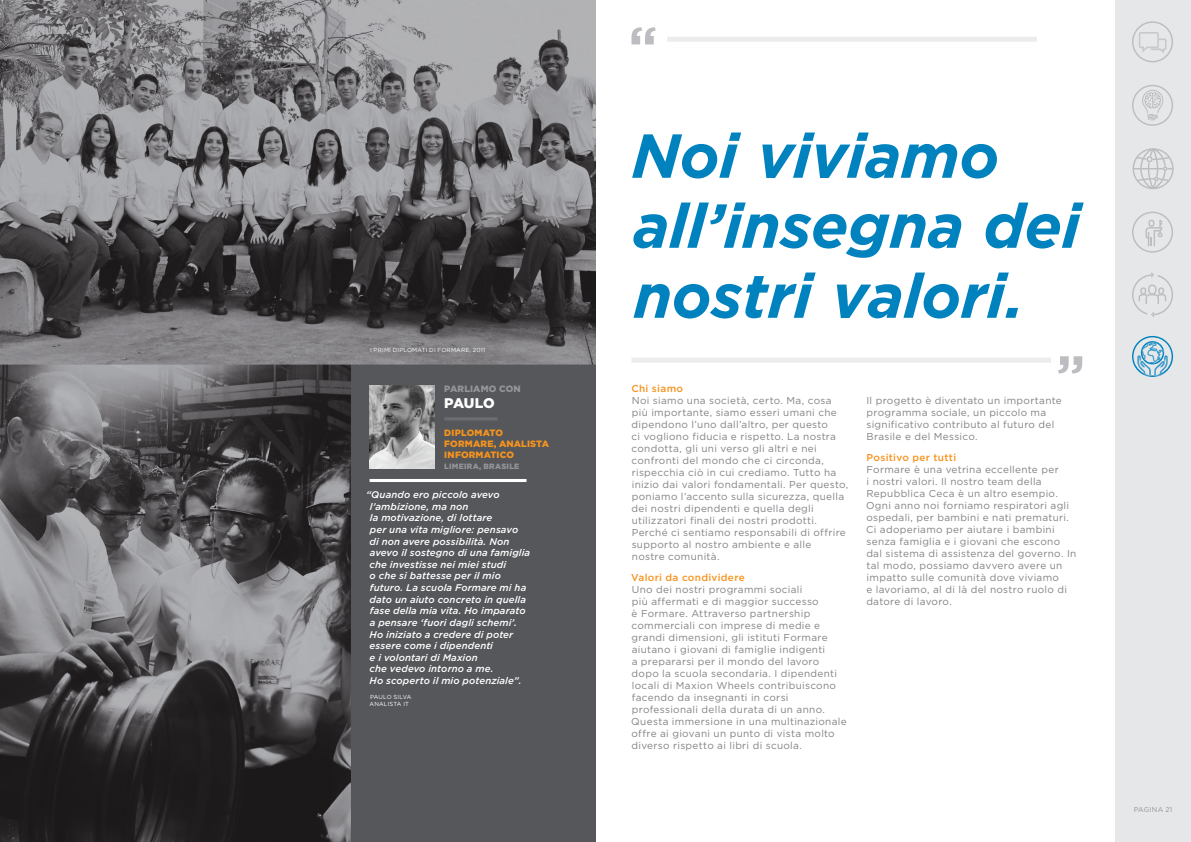
<style>
.page{position:relative;width:1191px;height:842px;background:#fff}
.page>*{position:absolute;margin:0;border:0;box-sizing:border-box;transform-origin:0 0}
.t1{font:italic 700 62px/70px "Gotham";letter-spacing:-.01em;color:#0082bf}
.t2{font:900 14px "Gotham";letter-spacing:-.02em;color:#fff}
.t3{font:10px/12px "Gotham";letter-spacing:.03em;color:#808285}
.t4{font:500 10px "Gotham";letter-spacing:.03em;color:#f7931d}
.t5{font:italic 500 9.7px/11.6px "Gotham";letter-spacing:.01em;color:#fff}
.t6{font:900 9.2px/11px "Gotham";letter-spacing:.015em;color:#f7931d}
.t7{font:900 9.2px "Gotham";letter-spacing:.015em;color:#939598}
.t8{font:900 7.6px "Gotham";letter-spacing:.03em;color:#939598}
.t9{font:7px "Gotham";letter-spacing:.04em;color:#939598}
.t10{font:5.8px/7px "Gotham";letter-spacing:.03em;color:#fff}
</style>
<div class="page">
<img style="left:0;top:0;width:595px;height:842px">
<div style="left:1115px;top:0;width:76px;height:842px;background:#e6e7e9"></div>
<svg style="left:631px;top:27px;width:24px;height:17px"></svg>
<svg style="left:1058px;top:356px;width:24px;height:17px"></svg>
<div style="left:631px;top:358px;width:420px;height:5px;background:#ececee"></div>
<div style="left:667px;top:37px;width:369px;height:5px;background:#ececee"></div>
<svg style="left:1132px;top:21px;width:41px;height:41px"></svg>
<svg style="left:1132px;top:85px;width:41px;height:41px"></svg>
<svg style="left:1132px;top:148px;width:41px;height:41px"></svg>
<svg style="left:1132px;top:212px;width:41px;height:41px"></svg>
<svg style="left:1132px;top:272px;width:41px;height:45px"></svg>
<svg style="left:1132px;top:336px;width:41px;height:41px"></svg>
<img style="left:369px;top:385px;width:65px;height:84px">
<hr style="left:444px;top:417px;width:53px;height:3px;background:#6c6d70">
<hr style="left:369px;top:479px;width:157px;height:3px;background:#fff">
<p class="t10" style="left:370px;top:346px;width:116px">I PRIMI DIPLOMATI DI FORMARE, 2011</p>
<p class="t7" style="left:444px;top:382px;width:78px">PARLIAMO CON</p>
<h2 class="t2" style="left:444px;top:393px;width:52px">PAULO</h2>
<p class="t6" style="left:444px;top:427px;width:106px">DIPLOMATO<br>FORMARE, ANALISTA<br>INFORMATICO</p>
<p class="t8" style="left:444px;top:461px;width:76px">LIMEIRA, BRASILE</p>
<p class="t5" style="left:369px;top:489px;width:162px;text-indent:-4px">“Quando ero piccolo avevo l’ambizione, ma non<br>la motivazione, di lottare<br>per una vita migliore: pensavo<br>di non avere possibilità. Non avevo il sostegno di una famiglia che investisse nei miei studi<br>o che si battesse per il mio futuro. La scuola Formare mi ha dato un aiuto concreto in quella fase della mia vita. Ho imparato a pensare ‘fuori dagli schemi’.<br>Ho iniziato a credere di poter essere come i dipendenti<br>e i volontari di Maxion<br>che vedevo intorno a me.<br>Ho scoperto il mio potenziale”.</p>
<p class="t10" style="left:369px;top:693px;width:43px">PAULO SILVA<br>ANALISTA IT</p>
<h1 class="t1" style="left:631px;top:120px;width:450px">Noi viviamo all’insegna dei nostri valori.</h1>
<p class="t4" style="left:631px;top:382px;width:53px">Chi siamo</p>
<p class="t3" style="left:631px;top:394px;width:218px">Noi siamo una società, certo. Ma, cosa più importante, siamo esseri umani che dipendono l’uno dall’altro, per questo<br>ci vogliono fiducia e rispetto. La nostra condotta, gli uni verso gli altri e nei confronti del mondo che ci circonda, rispecchia ciò in cui crediamo. Tutto ha inizio dai valori fondamentali. Per questo, poniamo l’accento sulla sicurezza, quella dei nostri dipendenti e quella degli utilizzatori finali dei nostri prodotti.<br>Perché ci sentiamo responsabili di offrire supporto al nostro ambiente e alle<br>nostre comunità.</p>
<p class="t4" style="left:631px;top:571px;width:115px">Valori da condividere</p>
<p class="t3" style="left:631px;top:583px;width:217px">Uno dei nostri programmi sociali<br>più affermati e di maggior successo<br>è Formare. Attraverso partnership commerciali con imprese di medie e grandi dimensioni, gli istituti Formare aiutano i giovani di famiglie indigenti<br>a prepararsi per il mondo del lavoro dopo la scuola secondaria. I dipendenti locali di Maxion Wheels contribuiscono facendo da insegnanti in corsi professionali della durata di un anno.<br>Questa immersione in una multinazionale offre ai giovani un punto di vista molto diverso rispetto ai libri di scuola.</p>
<p class="t3" style="left:866px;top:394px;width:197px">Il progetto è diventato un importante programma sociale, un piccolo ma significativo contributo al futuro del Brasile e del Messico.</p>
<p class="t4" style="left:866px;top:451px;width:91px">Positivo per tutti</p>
<p class="t3" style="left:866px;top:463px;width:212px">Formare è una vetrina eccellente per<br>i nostri valori. Il nostro team della Repubblica Ceca è un altro esempio.<br>Ogni anno noi forniamo respiratori agli ospedali, per bambini e nati prematuri.<br>Ci adoperiamo per aiutare i bambini senza famiglia e i giovani che escono dal sistema di assistenza del governo. In tal modo, possiamo davvero avere un impatto sulle comunità dove viviamo<br>e lavoriamo, al di là del nostro ruolo di datore di lavoro.</p>
<p class="t9" style="left:1133px;top:805px;width:40px">PAGINA 21</p>
</div>
